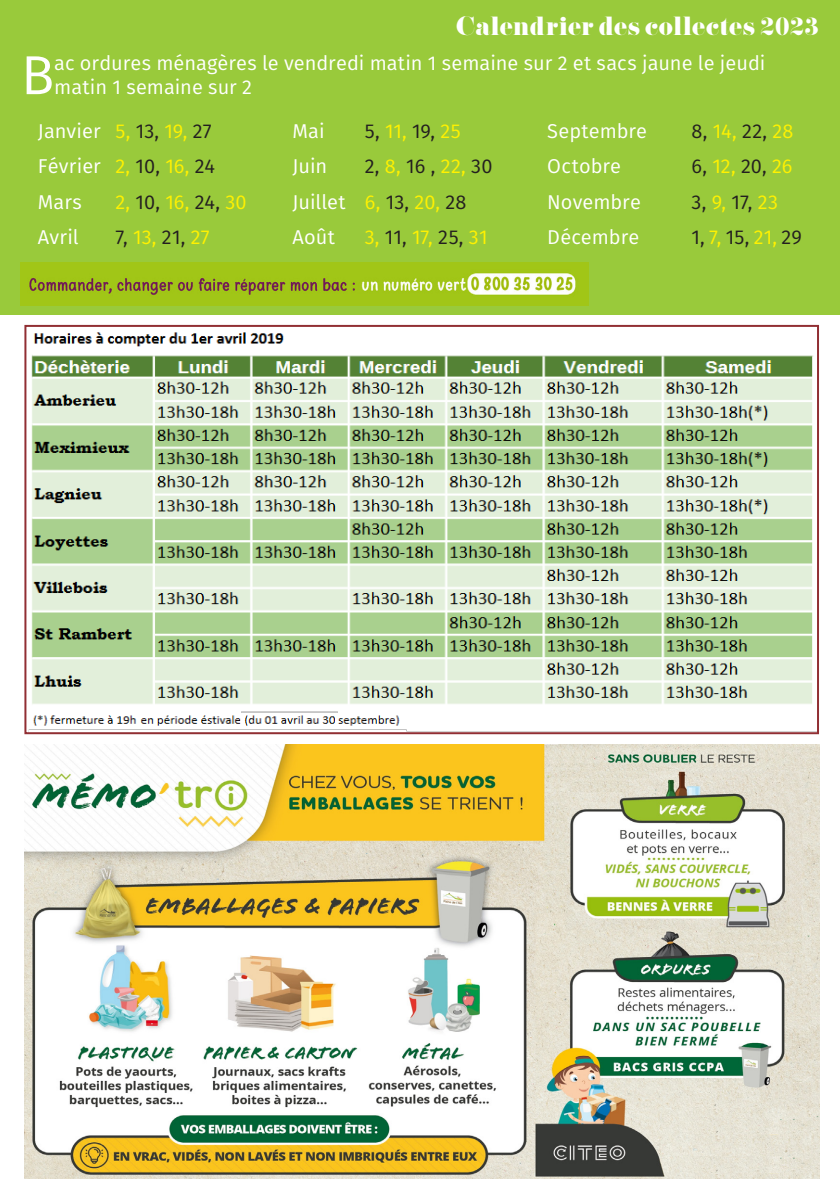
<style>
.page{position:relative;width:840px;height:1191px;background:#fff}
.page>*{position:absolute;margin:0;border:0;box-sizing:border-box;transform-origin:0 0}
.t1{font:54.8px "Fira Sans";color:#fff}
.t2{font:24px "Pistilli";letter-spacing:-.01em;color:#fff}
.t3{font:20px/35.4px "Fira Sans";color:#fff}
.t4{font:20px/35.4px "Fira Sans";color:#231f20}
.t5{font:20px "Fira Sans";color:#fff101}
.s1{color:#fff101}
.s2{color:#231f20}
.s3{color:#fff}
</style>
<div class="page">
<div style="left:0;top:0;width:839px;height:315px;background:#99ca3b"></div>
<img style="left:21px;top:263px;width:567px;height:43px">
<img style="left:28px;top:332px;width:785px;height:399px">
<div style="left:24px;top:325px;width:794px;height:409px;border:2px solid #912f33"></div>
<img style="left:24px;top:744px;width:794px;height:434px">
<p class="t2" style="left:455px;top:10px;width:364px">Calendrier des collectes 2023</p>
<h1 class="t1" style="left:21px;top:34px;width:35px">B</h1>
<p class="t3" style="left:54px;top:51px;width:712px;line-height:24px">ac ordures ménagères le vendredi matin 1 semaine sur 2 et sacs jaune le jeudi matin 1 semaine sur 2</p>
<p class="t3" style="left:38px;top:113px;width:178px">Janvier <span class="s1">5,</span> <span class="s2">13,</span> <span class="s1">19,</span> <span class="s2">27<br></span>Février <span class="s1">2,</span> <span class="s2">10,</span> <span class="s1">16,</span> <span class="s2">24<br></span>Mars</p>
<p class="t3" style="left:292px;top:113px;width:34px">Mai</p>
<p class="t4" style="left:364px;top:113px;width:98px">5, <span class="s1">11,</span> 19, <span class="s1">25</span></p>
<p class="t3" style="left:292px;top:148px;width:36px">Juin</p>
<p class="t3" style="left:547px;top:113px;width:101px">Septembre</p>
<p class="t4" style="left:691px;top:113px;width:103px">8, <span class="s1">14,</span> 22, <span class="s1">28</span></p>
<p class="t3" style="left:547px;top:148px;width:75px">Octobre</p>
<p class="t4" style="left:691px;top:148px;width:103px">6, <span class="s1">12,</span> 20, <span class="s1">26</span></p>
<p class="t3" style="left:547px;top:183px;width:95px">Novembre</p>
<p class="t4" style="left:691px;top:183px;width:88px">3, <span class="s1">9,</span> 17, <span class="s1">23</span></p>
<p class="t3" style="left:547px;top:219px;width:93px">Décembre</p>
<p class="t4" style="left:691px;top:219px;width:112px">1, <span class="s1">7,</span> 15, <span class="s1">21,</span> 29</p>
<p class="t4" style="left:292px;top:148px;width:201px;text-indent:72px">2, <span class="s1">8,</span> 16 , <span class="s1">22,</span> 30<br><span class="s3">Juillet</span> <span class="s1">6,</span> 13, <span class="s1">20,</span> 28<br><span class="s3">Août</span></p>
<p class="t5" style="left:115px;top:187px;width:133px">2, <span class="s2">10,</span> 16, <span class="s2">24,</span> 30</p>
<p class="t3" style="left:38px;top:219px;width:42px">Avril</p>
<p class="t4" style="left:115px;top:219px;width:96px">7, <span class="s1">13,</span> 21, <span class="s1">27</span></p>
<p class="t5" style="left:364px;top:222px;width:124px">3, <span class="s2">11,</span> 17, <span class="s2">25,</span> 31</p>
</div>
